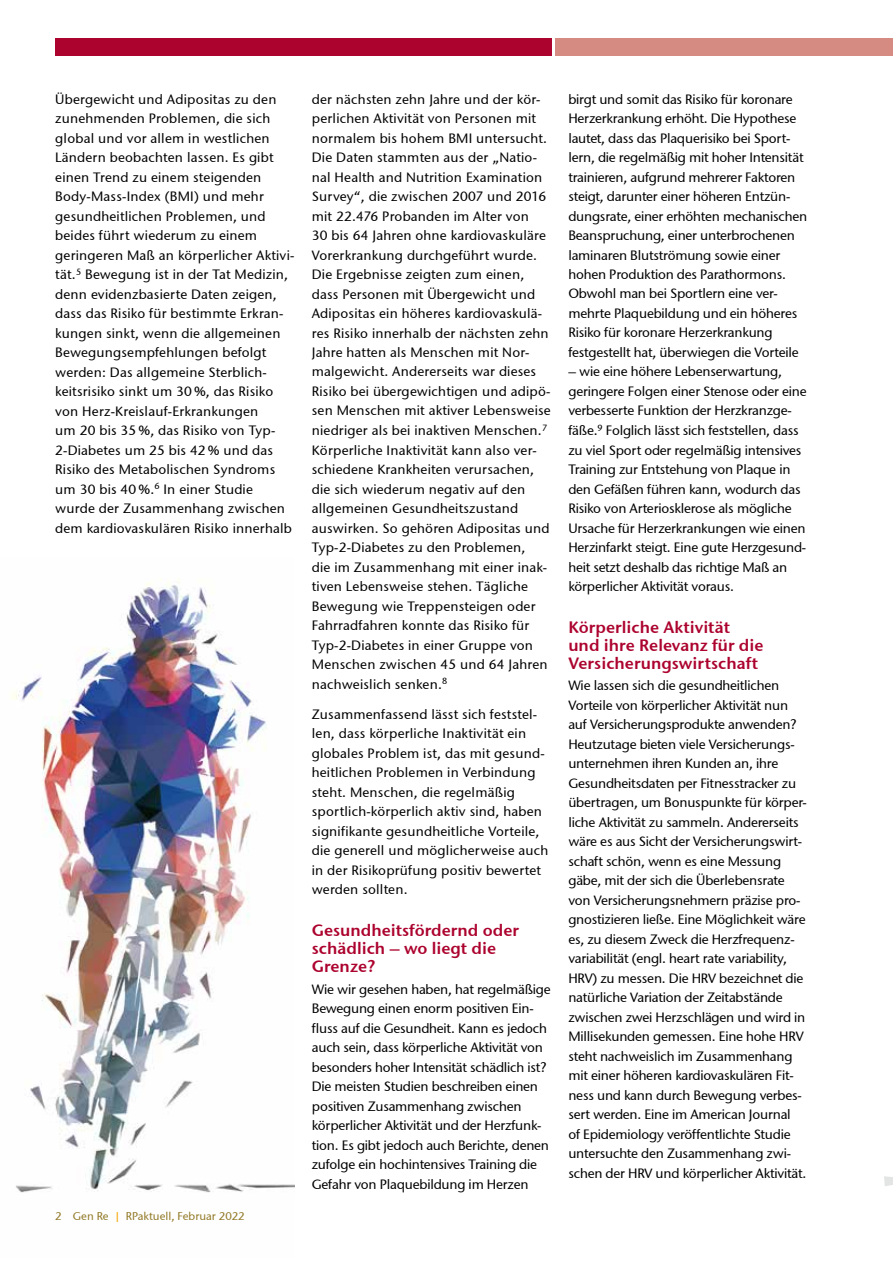
<style>
.page{position:relative;width:893px;height:1263px;background:#fff}
.page>*{position:absolute;margin:0;border:0;box-sizing:border-box;transform-origin:0 0}
.t1{font:600 16.5px/18px "Stone Sans GC Re";color:#ac032e}
.t2{font:13.5px/19.5px "Stone Sans GC Re";letter-spacing:-.01em;color:#000}
.t3{font:13.5px/19.5px "Stone Sans GC Re";letter-spacing:.015em;color:#000}
.t4{font:11.25px "Stone Sans GC Re";color:#927a27}
.s1{color:#f6a400}
</style>
<div class="page">
<div style="left:55px;top:38px;width:496px;height:17px;background:#ac032e"></div>
<div style="left:556px;top:38px;width:337px;height:17px;background:#d58a82"></div>
<svg style="left:884px;top:1176px;width:9px;height:10px"></svg>
<img style="left:12px;top:578px;width:283px;height:615px">
<p class="t3" style="left:55px;top:89px;width:241px">Übergewicht und Adipositas zu den zunehmenden Problemen, die sich global und vor allem in westlichen Ländern beobachten lassen. Es gibt einen Trend zu einem steigenden Body-Mass-Index (BMI) und mehr gesundheitlichen Problemen, und beides führt wiederum zu einem geringeren Maß an körperlicher Aktivi&shy;tät.<sup>5</sup> Bewegung ist in der Tat Medizin, denn evidenzbasierte Daten zeigen, dass das Risiko für bestimmte Erkran&shy;kungen sinkt, wenn die allgemeinen Bewegungsempfehlungen befolgt werden: Das allgemeine Sterblich&shy;keitsrisiko sinkt um 30 %, das Risiko von Herz-Kreislauf-Erkrankungen<br>um 20 bis 35 %, das Risiko von Typ-2-Diabetes um 25 bis 42 % und das Risiko des Metabolischen Syndroms um 30 bis 40 %.<sup>6</sup> In einer Studie wurde der Zusammenhang zwischen dem kardiovaskulären Risiko innerhalb</p>
<p class="t2" style="left:568px;top:89px;width:240px">birgt und somit das Risiko für koronare Herzerkrankung erhöht. Die Hypothese lautet, dass das Plaquerisiko bei Sport&shy;lern, die regelmäßig mit hoher Intensität trainieren, aufgrund mehrerer Faktoren steigt, darunter einer höheren Entzün&shy;dungsrate, einer erhöhten mechanischen Beanspruchung, einer unterbrochenen laminaren Blutströmung sowie einer hohen Produktion des Parathormons.<br>Obwohl man bei Sportlern eine ver&shy;mehrte Plaquebildung und ein höheres Risiko für koronare Herzerkrankung festgestellt hat, überwiegen die Vorteile</p>
<p class="t3" style="left:312px;top:89px;width:240px">der nächsten zehn Jahre und der kör&shy;perlichen Aktivität von Personen mit normalem bis hohem BMI untersucht.<br>Die Daten stammten aus der „Natio&shy;nal Health and Nutrition Examination Survey“, die zwischen 2007 und 2016 mit 22.476 Probanden im Alter von<br>30 bis 64 Jahren ohne kardiovaskuläre Vorerkrankung durchgeführt wurde.<br>Die Ergebnisse zeigten zum einen, dass Personen mit Übergewicht und Adipositas ein höheres kardiovaskulä&shy;res Risiko innerhalb der nächsten zehn Jahre hatten als Menschen mit Nor&shy;malgewicht. Andererseits war dieses Risiko bei übergewichtigen und adipö&shy;sen Menschen mit aktiver Lebensweise niedriger als bei inaktiven Menschen.<sup>7<br></sup>Körperliche Inaktivität kann also ver&shy;schiedene Krankheiten verursachen, die sich wiederum negativ auf den allgemeinen Gesundheitszustand auswirken. So gehören Adipositas und Typ-2-Diabetes zu den Problemen,<br>die im Zusammenhang mit einer inak&shy;tiven Lebensweise stehen. Tägliche Bewegung wie Treppensteigen oder Fahrradfahren konnte das Risiko für Typ-2-Diabetes in einer Gruppe von Menschen zwischen 45 und 64 Jahren nachweislich senken.<sup>8</sup></p>
<p class="t3" style="left:312px;top:704px;width:238px">Zusammenfassend lässt sich feststel&shy;len, dass körperliche Inaktivität ein globales Problem ist, das mit gesund&shy;heitlichen Problemen in Verbindung steht. Menschen, die regelmäßig sportlich-körperlich aktiv sind, haben signifikante gesundheitliche Vorteile, die generell und möglicherweise auch in der Risikoprüfung positiv bewertet werden sollten.</p>
<p class="t1" style="left:312px;top:921px;width:209px">Gesundheitsfördernd oder schädlich – wo liegt die<br>Grenze?</p>
<p class="t2" style="left:312px;top:979px;width:240px">Wie wir gesehen haben, hat regelmäßige Bewegung einen enorm positiven Ein&shy;fluss auf die Gesundheit. Kann es jedoch auch sein, dass körperliche Aktivität von besonders hoher Intensität schädlich ist?<br>Die meisten Studien beschreiben einen positiven Zusammenhang zwischen körperlicher Aktivität und der Herzfunk&shy;tion. Es gibt jedoch auch Berichte, denen zufolge ein hochintensives Training die Gefahr von Plaquebildung im Herzen</p>
<p class="t2" style="left:568px;top:362px;width:240px">– wie eine höhere Lebenserwartung, geringere Folgen einer Stenose oder eine verbesserte Funktion der Herzkranzge&shy;fäße.<sup>9</sup> Folglich lässt sich feststellen, dass zu viel Sport oder regelmäßig intensives Training zur Entstehung von Plaque in den Gefäßen führen kann, wodurch das Risiko von Arteriosklerose als mögliche Ursache für Herzerkrankungen wie einen Herzinfarkt steigt. Eine gute Herzgesund&shy;heit setzt deshalb das richtige Maß an körperlicher Aktivität voraus.</p>
<p class="t1" style="left:568px;top:618px;width:197px">Körperliche Aktivität und ihre Relevanz für die<br>Versicherungswirtschaft</p>
<p class="t2" style="left:568px;top:676px;width:240px">Wie lassen sich die gesundheitlichen Vorteile von körperlicher Aktivität nun auf Versicherungsprodukte anwenden?<br>Heutzutage bieten viele Versicherungs&shy;unternehmen ihren Kunden an, ihre Gesundheitsdaten per Fitnesstracker zu übertragen, um Bonuspunkte für körper&shy;liche Aktivität zu sammeln. Andererseits wäre es aus Sicht der Versicherungswirt&shy;schaft schön, wenn es eine Messung gäbe, mit der sich die Überlebensrate von Versicherungsnehmern präzise pro&shy;gnostizieren ließe. Eine Möglichkeit wäre es, zu diesem Zweck die Herzfrequenz&shy;variabilität (engl. heart rate variability, HRV) zu messen. Die HRV bezeichnet die natürliche Variation der Zeitabstände zwischen zwei Herzschlägen und wird in Millisekunden gemessen. Eine hohe HRV steht nachweislich im Zusammenhang mit einer höheren kardiovaskulären Fit&shy;ness und kann durch Bewegung verbes&shy;sert werden. Eine im American Journal<br>of Epidemiology veröffentlichte Studie untersuchte den Zusammenhang zwi&shy;schen der HRV und körperlicher Aktivität.</p>
<p class="t4" style="left:55px;top:1209px;width:191px">2 Gen Re <span class="s1">|</span> RPaktuell, Februar 2022</p>
</div>
